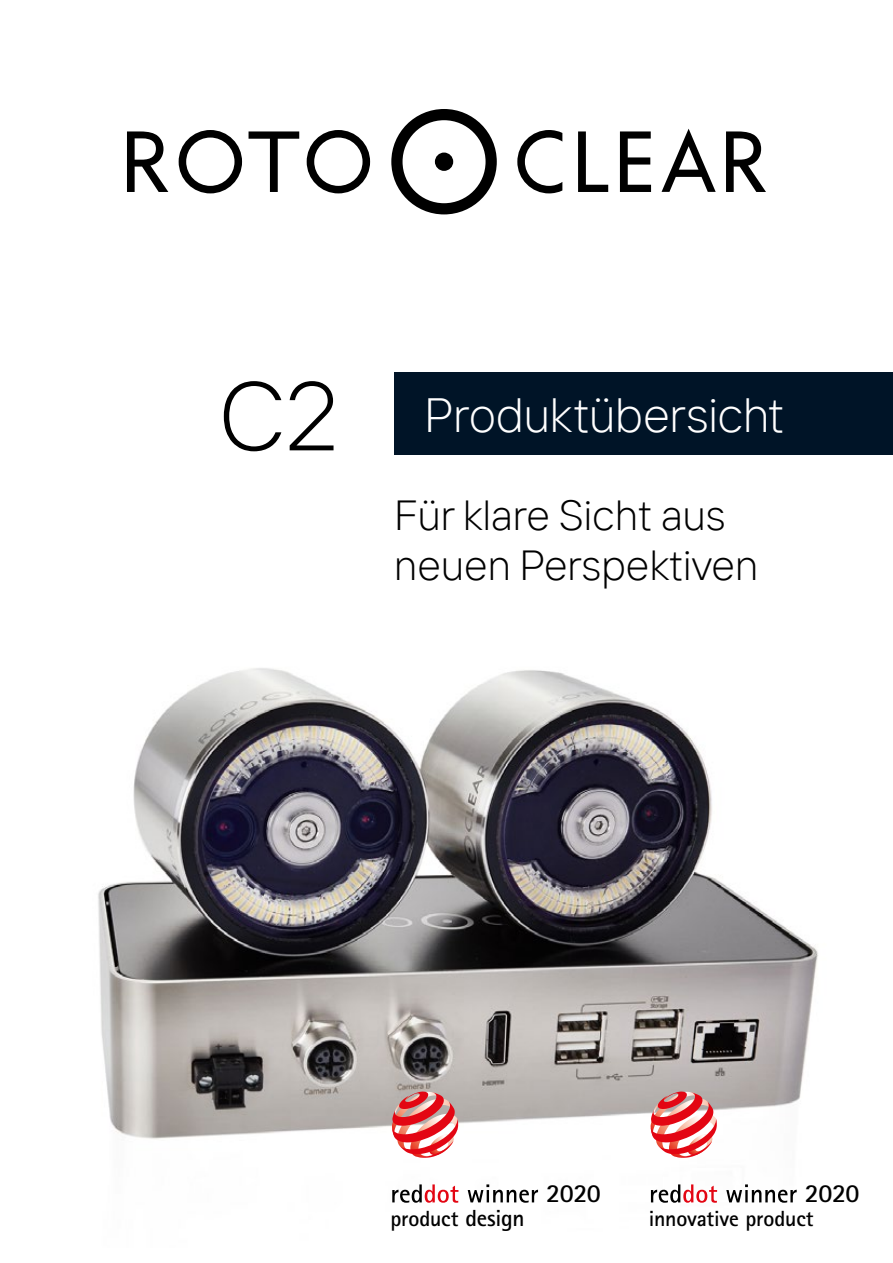
<style>
.page{position:relative;width:893px;height:1263px;background:#fff}
.page>*{position:absolute;margin:0;border:0;box-sizing:border-box;transform-origin:0 0}
.t1{font:300 97.5px "TT Interphases";color:#000}
.t2{font:300 48px "TT Interphases";letter-spacing:-.01em;color:#fff}
.t3{font:300 42px/50.4px "TT Interphases";color:#000}
.t4{font:700 26.1px "Rotis Sans Serif Std";letter-spacing:-.02em;color:#000}
.t5{font:700 21.9px "Rotis Sans Serif Std";letter-spacing:-.005em;color:#000}
.s1{font-size:23.4px}
</style>
<div class="page">
<svg style="left:391px;top:109px;width:106px;height:105px"></svg>
<svg style="left:307px;top:130px;width:63px;height:63px"></svg>
<svg style="left:249px;top:131px;width:50px;height:61px"></svg>
<svg style="left:578px;top:131px;width:30px;height:61px"></svg>
<svg style="left:620px;top:131px;width:31px;height:61px"></svg>
<svg style="left:127px;top:131px;width:41px;height:61px"></svg>
<svg style="left:179px;top:130px;width:63px;height:63px"></svg>
<svg style="left:662px;top:129px;width:54px;height:63px"></svg>
<svg style="left:517px;top:130px;width:45px;height:63px"></svg>
<svg style="left:726px;top:131px;width:40px;height:61px"></svg>
<img style="left:98px;top:668px;width:720px;height:535px">
<svg style="left:651px;top:1184px;width:66px;height:19px"></svg>
<svg style="left:726px;top:1184px;width:71px;height:19px"></svg>
<svg style="left:651px;top:1091px;width:66px;height:67px"></svg>
<svg style="left:392px;top:1184px;width:66px;height:19px"></svg>
<svg style="left:468px;top:1184px;width:70px;height:19px"></svg>
<svg style="left:392px;top:1091px;width:66px;height:67px"></svg>
<div style="left:394px;top:372px;width:499px;height:83px;background:#001427"></div>
<h1 class="t1" style="left:218px;top:355px;width:121px">C2</h1>
<p class="t2" style="left:424px;top:384px;width:362px">Produktübersicht</p>
<p class="t3" style="left:394px;top:489px;width:365px">Für klare Sicht aus neuen Perspektiven</p>
<p class="t5" style="left:390px;top:1204px;width:136px">product <span class="s1">design</span></p>
<p class="t4" style="left:546px;top:1177px;width:56px">2020</p>
<p class="t4" style="left:805px;top:1177px;width:56px">2020</p>
<p class="t5" style="left:649px;top:1204px;width:166px">innovative product</p>
</div>
